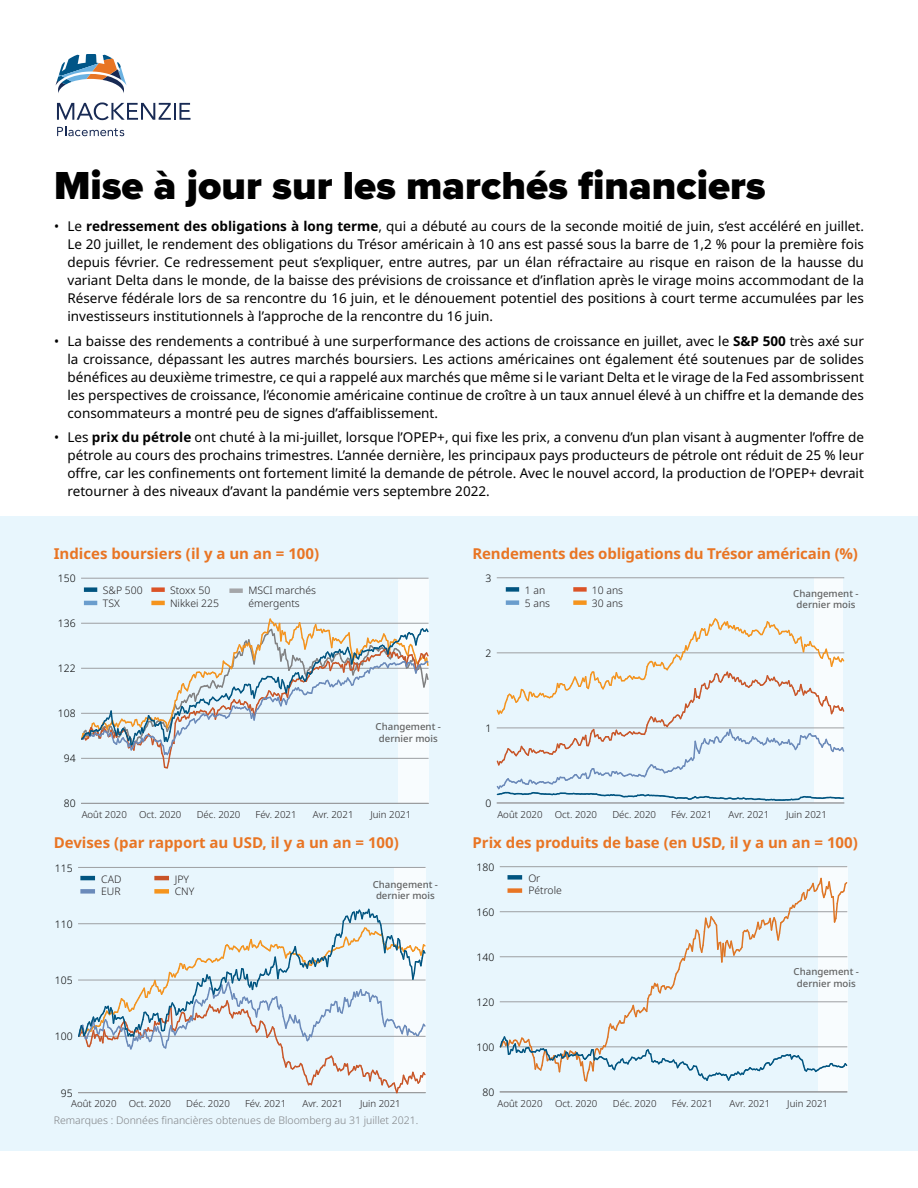
<style>
.page{position:relative;width:918px;height:1188px;background:#fff}
.page>*{position:absolute;margin:0;border:0;box-sizing:border-box;transform-origin:0 0}
.t1{font:900 40.5px "Proxima Nova";color:#000}
.Graphs_title{font:700 15px "Noto Sans";color:#e87524}
.t2{font:13.5px/18px "Noto Sans";color:#000;text-align:justify}
.source{font:300 10.5px "Noto Sans";color:#808285}
.t3{font:300 10.35px/12.5px "Noto Sans";color:#231f20}
.t4{font:300 10.35px "Noto Sans";color:#010101}
.t5{font:300 9.6px "Noto Sans";color:#231f20}
.t6{font:500 9.6px/11.1px "Noto Sans";color:#606161;text-align:center}
.s1{font-weight:700}
</style>
<div class="page">
<svg style="left:56px;top:54px;width:71px;height:39px"></svg>
<svg style="left:57px;top:102px;width:134px;height:18px"></svg>
<svg style="left:57px;top:126px;width:67px;height:10px"></svg>
<div style="left:0;top:516px;width:918px;height:635px;background:#e8f6fd"></div>
<div style="left:398px;top:578px;width:30px;height:225px;background:#f8fcfe"></div>
<hr style="left:81px;top:803px;width:348px;height:1px;background:#9d9fa2">
<hr style="left:81px;top:578px;width:348px;height:1px;background:#9d9fa2">
<svg style="left:81px;top:617px;width:348px;height:153px"></svg>
<div style="left:229px;top:588px;width:14px;height:5px;background:#a4a6a9"></div>
<div style="left:84px;top:587px;width:13px;height:5px;background:#005480"></div>
<hr style="left:84px;top:601px;width:13px;height:4px;background:#6a9dcd">
<div style="left:151px;top:587px;width:14px;height:5px;background:#db5327"></div>
<hr style="left:151px;top:601px;width:14px;height:4px;background:#f5941d">
<div style="left:814px;top:578px;width:29px;height:225px;background:#f8fcfe"></div>
<hr style="left:497px;top:803px;width:347px;height:1px;background:#9d9fa2">
<hr style="left:497px;top:578px;width:347px;height:1px;background:#9d9fa2">
<svg style="left:496px;top:618px;width:349px;height:183px"></svg>
<div style="left:506px;top:587px;width:13px;height:5px;background:#005480"></div>
<div style="left:506px;top:600px;width:13px;height:5px;background:#6a9dcd"></div>
<div style="left:573px;top:587px;width:14px;height:5px;background:#db5327"></div>
<div style="left:573px;top:600px;width:14px;height:5px;background:#f5941d"></div>
<div style="left:394px;top:867px;width:31px;height:226px;background:#f8fcfe"></div>
<hr style="left:78px;top:867px;width:348px;height:1px;background:#9d9fa2">
<svg style="left:78px;top:907px;width:348px;height:187px"></svg>
<hr style="left:80px;top:876px;width:15px;height:4px;background:#005480">
<div style="left:80px;top:889px;width:15px;height:5px;background:#6a8aba"></div>
<hr style="left:154px;top:876px;width:15px;height:4px;background:#c85327">
<div style="left:154px;top:889px;width:15px;height:5px;background:#f5941d"></div>
<div style="left:818px;top:867px;width:30px;height:225px;background:#f8fcfe"></div>
<hr style="left:500px;top:1092px;width:347px;height:1px;background:#9d9fa2">
<hr style="left:500px;top:866px;width:347px;height:1px;background:#9d9fa2">
<svg style="left:499px;top:877px;width:349px;height:205px"></svg>
<div style="left:508px;top:875px;width:14px;height:5px;background:#005480"></div>
<div style="left:508px;top:888px;width:14px;height:5px;background:#e87524"></div>
<h1 class="t1" style="left:54px;top:156px;width:713px">Mise à jour sur les marchés financiers</h1>
<p class="t2" style="left:67px;top:217px;width:798px;text-indent:-13px">• Le <span class="s1">redressement des obligations à long terme</span>, qui a débuté au cours de la seconde moitié de juin, s’est accéléré en juillet.<br>Le 20 juillet, le rendement des obligations du Trésor américain à 10 ans est passé sous la barre de 1,2 % pour la première fois depuis février. Ce redressement peut s’expliquer, entre autres, par un élan réfractaire au risque en raison de la hausse du variant Delta dans le monde, de la baisse des prévisions de croissance et d’inflation après le virage moins accommodant de la Réserve fédérale lors de sa rencontre du 16 juin, et le dénouement potentiel des positions à court terme accumulées par les investisseurs institutionnels à l’approche de la rencontre du 16 juin.</p>
<p class="t2" style="left:68px;top:332px;width:798px;text-indent:-14px">• La baisse des rendements a contribué à une surperformance des actions de croissance en juillet, avec le <span class="s1">S&amp;P 500</span> très axé sur la croissance, dépassant les autres marchés boursiers. Les actions américaines ont également été soutenues par de solides bénéfices au deuxième trimestre, ce qui a rappelé aux marchés que même si le variant Delta et le virage de la Fed assombrissent les perspectives de croissance, l’économie américaine continue de croître à un taux annuel élevé à un chiffre et la demande des consommateurs a montré peu de signes d’affaiblissement.</p>
<p class="t2" style="left:67px;top:429px;width:798px;text-indent:-13px">• Les <span class="s1">prix du pétrole</span> ont chuté à la mi-juillet, lorsque l’OPEP+, qui fixe les prix, a convenu d’un plan visant à augmenter l’offre de pétrole au cours des prochains trimestres. L’année dernière, les principaux pays producteurs de pétrole ont réduit de 25 % leur offre, car les confinements ont fortement limité la demande de pétrole. Avec le nouvel accord, la production de l’OPEP+ devrait retourner à des niveaux d’avant la pandémie vers septembre 2022.</p>
<p class="Graphs_title" style="left:54px;top:543px;width:267px">Indices boursiers (il y a un an = 100)</p>
<p class="t4" style="left:58px;top:571px;width:19px">150</p>
<p class="t4" style="left:58px;top:616px;width:19px">136</p>
<p class="t4" style="left:58px;top:661px;width:19px">122</p>
<p class="t4" style="left:58px;top:706px;width:19px">108</p>
<p class="t4" style="left:64px;top:751px;width:13px">94</p>
<p class="t4" style="left:64px;top:796px;width:13px">80</p>
<p class="t3" style="left:103px;top:585px;width:41px">S&amp;P 500<br>TSX</p>
<p class="t3" style="left:170px;top:585px;width:50px">Stoxx 50<br>Nikkei 225</p>
<p class="t3" style="left:248px;top:585px;width:69px">MSCI marchés émergents</p>
<p class="t6" style="left:376px;top:722px;width:67px">Changement - dernier mois</p>
<p class="t5" style="left:82px;top:808px;width:47px">Août 2020</p>
<p class="t5" style="left:139px;top:808px;width:44px">Oct. 2020</p>
<p class="t5" style="left:197px;top:808px;width:45px">Déc. 2020</p>
<p class="t5" style="left:255px;top:808px;width:43px">Fév. 2021</p>
<p class="t5" style="left:313px;top:808px;width:42px">Avr. 2021</p>
<p class="t5" style="left:370px;top:808px;width:42px">Juin 2021</p>
<p class="Graphs_title" style="left:54px;top:832px;width:347px">Devises (par rapport au USD, il y a un an = 100)</p>
<p class="t4" style="left:55px;top:860px;width:19px">115</p>
<p class="t4" style="left:55px;top:917px;width:19px">110</p>
<p class="t4" style="left:55px;top:973px;width:19px">105</p>
<p class="t4" style="left:55px;top:1029px;width:19px">100</p>
<p class="t4" style="left:61px;top:1086px;width:13px">95</p>
<p class="t3" style="left:101px;top:873px;width:22px">CAD<br>EUR</p>
<p class="t3" style="left:175px;top:873px;width:21px">JPY<br>CNY</p>
<p class="t6" style="left:373px;top:879px;width:67px">Changement - dernier mois</p>
<p class="t5" style="left:71px;top:1097px;width:47px">Août 2020</p>
<p class="t5" style="left:129px;top:1097px;width:44px">Oct. 2020</p>
<p class="t5" style="left:186px;top:1097px;width:45px">Déc. 2020</p>
<p class="t5" style="left:245px;top:1097px;width:43px">Fév. 2021</p>
<p class="t5" style="left:303px;top:1097px;width:42px">Avr. 2021</p>
<p class="t5" style="left:360px;top:1097px;width:42px">Juin 2021</p>
<p class="source" style="left:54px;top:1113px;width:366px">Remarques : Données financières obtenues de Bloomberg au 31 juillet 2021.</p>
<p class="Graphs_title" style="left:472px;top:543px;width:387px">Rendements des obligations du Trésor américain (%)</p>
<p class="t4" style="left:485px;top:571px;width:7px">3</p>
<p class="t4" style="left:485px;top:646px;width:7px">2</p>
<p class="t4" style="left:485px;top:721px;width:7px">1</p>
<p class="t4" style="left:485px;top:796px;width:7px">0</p>
<p class="t3" style="left:525px;top:584px;width:27px">1 an<br>5 ans</p>
<p class="t3" style="left:592px;top:584px;width:33px">10 ans<br>30 ans</p>
<p class="t6" style="left:793px;top:588px;width:67px">Changement - dernier mois</p>
<p class="t5" style="left:497px;top:807px;width:47px">Août 2020</p>
<p class="t5" style="left:555px;top:807px;width:44px">Oct. 2020</p>
<p class="t5" style="left:612px;top:807px;width:45px">Déc. 2020</p>
<p class="t5" style="left:671px;top:807px;width:43px">Fév. 2021</p>
<p class="t5" style="left:729px;top:807px;width:42px">Avr. 2021</p>
<p class="t5" style="left:786px;top:807px;width:42px">Juin 2021</p>
<p class="Graphs_title" style="left:472px;top:832px;width:387px">Prix des produits de base (en USD, il y a un an = 100)</p>
<p class="t4" style="left:477px;top:860px;width:19px">180</p>
<p class="t4" style="left:477px;top:905px;width:19px">160</p>
<p class="t4" style="left:477px;top:950px;width:19px">140</p>
<p class="t4" style="left:477px;top:995px;width:19px">120</p>
<p class="t4" style="left:477px;top:1040px;width:19px">100</p>
<p class="t4" style="left:482px;top:1085px;width:13px">80</p>
<p class="t3" style="left:528px;top:872px;width:35px">Or<br>Pétrole</p>
<p class="t6" style="left:794px;top:967px;width:67px">Changement - dernier mois</p>
<p class="t5" style="left:497px;top:1096px;width:47px">Août 2020</p>
<p class="t5" style="left:555px;top:1096px;width:44px">Oct. 2020</p>
<p class="t5" style="left:613px;top:1096px;width:45px">Déc. 2020</p>
<p class="t5" style="left:672px;top:1096px;width:43px">Fév. 2021</p>
<p class="t5" style="left:730px;top:1096px;width:42px">Avr. 2021</p>
<p class="t5" style="left:787px;top:1096px;width:42px">Juin 2021</p>
</div>
